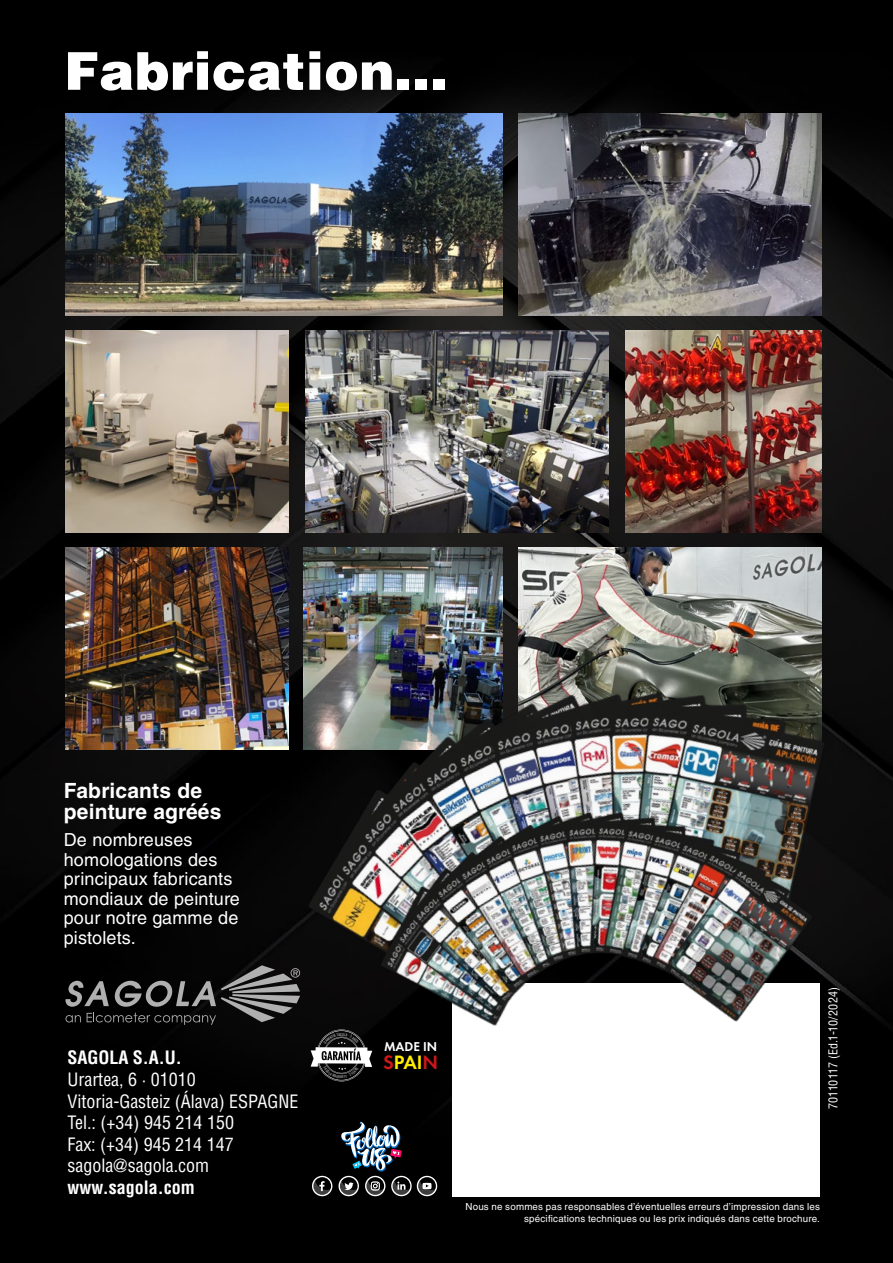
<style>
.page{position:relative;width:893px;height:1263px;background:#fff}
.page>*{position:absolute;margin:0;border:0;box-sizing:border-box;transform-origin:0 0}
.t1{font:900 52.2px "Helvetica LT Std";letter-spacing:.01em;color:#fff}
.t2{font:700 21px/21px "Helvetica LT Std";letter-spacing:.01em;color:#fff}
.t3{font:600 20.1px "Futura PT";color:#ffed00}
.t4{font:condensed 18px/21.6px "Helvetica LT Std";color:#fff}
.t5{font:18px/19.5px "Helvetica LT Std";letter-spacing:.01em;color:#fff}
.t6{font:700 condensed 18px "Helvetica LT Std";color:#fff}
.t7{font:600 13.35px "Futura PT";color:#fff}
.t8{font:condensed 12px "Helvetica LT Std";color:#fff}
.t9{font:9.75px/12px "Helvetica LT Std";letter-spacing:.02em;color:#fff;text-align:right}
.s1{color:#cd1719}
</style>
<div class="page">
<img style="left:0;top:0;width:893px;height:1263px">
<div style="left:453px;top:983px;width:367px;height:214px;background:#fff"></div>
<img style="left:66px;top:114px;width:437px;height:202px">
<img style="left:66px;top:331px;width:222px;height:202px">
<img style="left:518px;top:114px;width:304px;height:202px">
<img style="left:518px;top:548px;width:304px;height:43px">
<img style="left:305px;top:331px;width:304px;height:202px">
<img style="left:66px;top:548px;width:222px;height:202px">
<img style="left:303px;top:548px;width:200px;height:43px">
<svg style="left:312px;top:1176px;width:20px;height:20px"></svg>
<svg style="left:339px;top:1147px;width:98px;height:49px;background:#34363c"></svg>
<img style="left:246px;top:591px;width:647px;height:556px">
<svg style="left:65px;top:965px;width:235px;height:60px;background:#313131"></svg>
<img style="left:626px;top:331px;width:196px;height:202px">
<svg style="left:311px;top:1029px;width:61px;height:52px"></svg>
<h1 class="t1" style="left:64px;top:37px;width:385px">Fabrication...</h1>
<h2 class="t2" style="left:64px;top:779px;width:159px">Fabricants de peinture agréés</h2>
<h3 class="t5" style="left:64px;top:830px;width:178px">De nombreuses homologations des principaux fabricants mondiaux de peinture pour notre gamme de pistolets.</h3>
<h3 class="t6" style="left:67px;top:1047px;width:116px">SAGOLA S.A.U.</h3>
<h3 class="t4" style="left:67px;top:1068px;width:233px">Urartea, 6 · 01010<br>Vitoria-Gasteiz (Álava) ESPAGNE<br>Tel.: (+34) 945 214 150<br>Fax: (+34) 945 214 147 sagola@sagola.com</h3>
<h3 class="t6" style="left:67px;top:1176px;width:129px">www.sagola.com</h3>
<h3 class="t7" style="left:384px;top:1038px;width:55px">MADE IN</h3>
<h3 class="t3" style="left:383px;top:1050px;width:57px"><span class="s1">S</span>PAI<span class="s1">N</span></h3>
<p class="t8" style="left:826px;top:1109px;width:123px;rotate:-90deg">70110117 (Ed.1-10/2024)</p>
<p class="t9" style="left:465px;top:1200px;width:356px">Nous ne sommes pas responsables d’éventuelles erreurs d’impression dans les spécifications techniques ou les prix indiqués dans cette brochure.</p>
</div>
